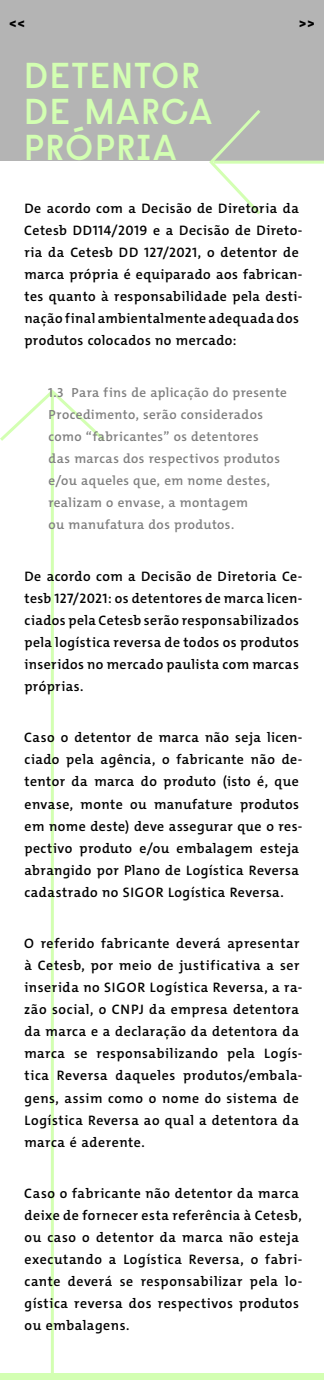
<style>
.page{position:relative;width:324px;height:1380px;background:#fff}
.page>*{position:absolute;margin:0;border:0;box-sizing:border-box;transform-origin:0 0}
.t1{font:600 36px/36px "Raisonne";letter-spacing:.03em;color:#d3ffb2}
.t2{font:600 13.8px/22.1px "The Mix";letter-spacing:.035em;color:#000}
.t3{font:600 13.2px/22.1px "The Mix";letter-spacing:.035em;color:#808080}
.t4{font:900 12px "Gotham";color:#000}
</style>
<div class="page">
<div style="left:0;top:0;width:324px;height:160px;background:#b4b4b4"></div>
<div style="left:0;top:1374px;width:324px;height:6px;background:#d3ffb2"></div>
<hr style="left:215px;top:161px;width:109px;height:3px;background:#d3ffb2">
<svg style="left:207px;top:110px;width:56px;height:105px"></svg>
<hr style="left:51px;top:395px;width:3px;height:984px;background:#d3ffb2">
<svg style="left:0;top:389px;width:105px;height:54px"></svg>
<p class="t4" style="left:9px;top:15px;width:17px">&lt;&lt;</p>
<h1 class="t1" style="left:24px;top:57px;width:190px">DETENTOR<br>DE MARCA<br>PRÓPRIA</h1>
<p class="t2" style="left:24px;top:198px;width:280px">De acordo com a Decisão de Diretoria da Cetesb DD114/2019 e a Decisão de Direto&shy;ria da Cetesb DD 127/2021, o detentor de marca própria é equiparado aos fabrican&shy;tes quanto à responsabilidade pela desti&shy;nação final ambientalmente adequada dos produtos colocados no mercado:</p>
<p class="t3" style="left:48px;top:382px;width:240px">1.3 Para fins de aplicação do presente Procedimento, serão considerados como “fabricantes” os detentores<br>das marcas dos respectivos produtos e/ou aqueles que, em nome destes, realizam o envase, a montagem<br>ou manufatura dos produtos.</p>
<p class="t2" style="left:24px;top:565px;width:280px">De acordo com a Decisão de Diretoria Ce&shy;tesb 127/2021: os detentores de marca licen&shy;ciados pela Cetesb serão responsabilizados pela logística reversa de todos os produtos inseridos no mercado paulista com marcas próprias.</p>
<p class="t2" style="left:24px;top:727px;width:280px">Caso o detentor de marca não seja licen&shy;ciado pela agência, o fabricante não de&shy;tentor da marca do produto (isto é, que envase, monte ou manufature produtos em nome deste) deve assegurar que o res&shy;pectivo produto e/ou embalagem esteja abrangido por Plano de Logística Reversa cadastrado no SIGOR Logística Reversa.</p>
<p class="t2" style="left:24px;top:933px;width:280px">O referido fabricante deverá apresentar à Cetesb, por meio de justificativa a ser inserida no SIGOR Logística Reversa, a ra&shy;zão social, o CNPJ da empresa detentora da marca e a declaração da detentora da marca se responsabilizando pela Logís&shy;tica Reversa daqueles produtos/embala&shy;gens, assim como o nome do sistema de Logística Reversa ao qual a detentora da marca é aderente.</p>
<p class="t2" style="left:24px;top:1183px;width:280px">Caso o fabricante não detentor da marca deixe de fornecer esta referência à Cetesb, ou caso o detentor da marca não esteja executando a Logística Reversa, o fabri&shy;cante deverá se responsabilizar pela lo&shy;gística reversa dos respectivos produtos ou embalagens.</p>
</div>
